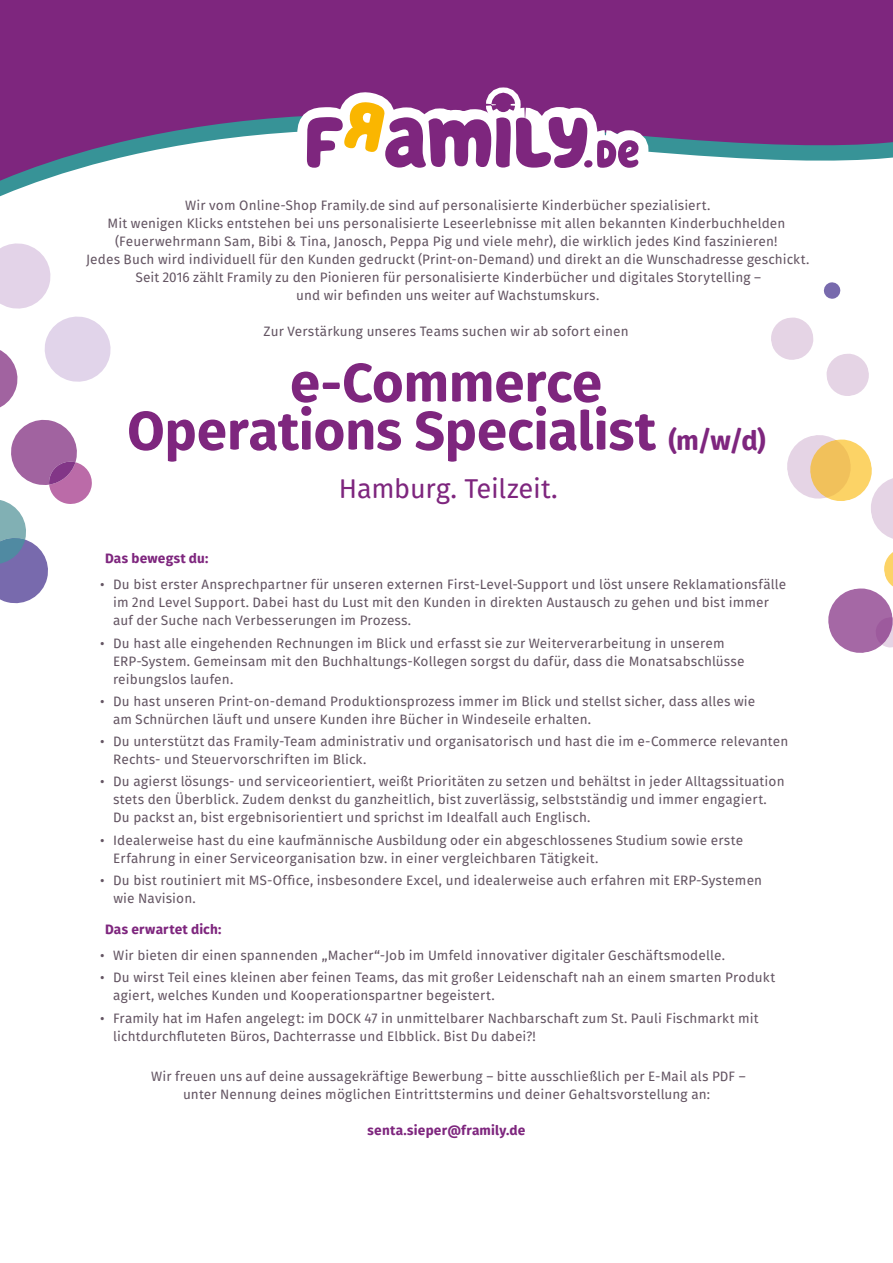
<style>
.page{position:relative;width:893px;height:1263px;background:#fff}
.page>*{position:absolute;margin:0;border:0;box-sizing:border-box;transform-origin:0 0}
.t1{font:800 54px/48px "Gardenia";letter-spacing:-.005em;color:#7e267e;text-align:center}
.t2{font:27px "Gardenia";letter-spacing:-.01em;color:#7e267e}
.t3{font:13.5px/18px "Gardenia";letter-spacing:.01em;color:#645563}
.t4{font:800 13.5px "Gardenia";letter-spacing:.015em;color:#7e267e}
.s1{font-size:27px}
</style>
<div class="page">
<svg style="left:0;top:0;width:893px;height:196px;fill:#7e267e"></svg>
<svg style="left:282px;top:0;width:390px;height:196px"></svg>
<svg style="left:787px;top:435px;width:106px;height:218px"></svg>
<svg style="left:826px;top:353px;width:43px;height:43px"></svg>
<svg style="left:771px;top:317px;width:43px;height:43px"></svg>
<svg style="left:823px;top:282px;width:18px;height:17px"></svg>
<svg style="left:0;top:243px;width:111px;height:361px"></svg>
<p class="t3" style="left:86px;top:196px;width:725px;text-align:center">Wir vom Online-Shop Framily.de sind auf personalisierte Kinderbücher spezialisiert.<br>Mit wenigen Klicks entstehen bei uns personalisierte Leseerlebnisse mit allen bekannten Kinderbuchhelden (Feuerwehrmann Sam, Bibi &amp; Tina, Janosch, Peppa Pig und viele mehr), die wirklich jedes Kind faszinieren!<br>Jedes Buch wird individuell für den Kunden gedruckt (Print-on-Demand) und direkt an die Wunschadresse geschickt.<br>Seit 2016 zählt Framily zu den Pionieren für personalisierte Kinderbücher und digitales Storytelling –<br>und wir befinden uns weiter auf Wachstumskurs.</p>
<p class="t3" style="left:264px;top:322px;width:367px">Zur Verstärkung unseres Teams suchen wir ab sofort einen</p>
<p class="t1" style="left:127px;top:359px;width:640px">e-Commerce<br>Operations Specialist <span class="s1">(m/w/d)</span></p>
<p class="t2" style="left:339px;top:472px;width:220px">Hamburg. Teilzeit.</p>
<p class="t4" style="left:105px;top:549px;width:105px">Das bewegst du:</p>
<p class="t3" style="left:113px;top:576px;width:675px;text-indent:-13px">• Du bist erster Ansprechpartner für unseren externen First-Level-Support und löst unsere Reklamationsfälle im 2nd Level Support. Dabei hast du Lust mit den Kunden in direkten Austausch zu gehen und bist immer auf der Suche nach Verbesserungen im Prozess.</p>
<p class="t3" style="left:113px;top:634px;width:633px;text-indent:-13px">• Du hast alle eingehenden Rechnungen im Blick und erfasst sie zur Weiterverarbeitung in unserem<br>ERP-System. Gemeinsam mit den Buchhaltungs-Kollegen sorgst du dafür, dass die Monatsabschlüsse reibungslos laufen.</p>
<p class="t3" style="left:113px;top:692px;width:644px;text-indent:-13px">• Du hast unseren Print-on-demand Produktionsprozess immer im Blick und stellst sicher, dass alles wie am Schnürchen läuft und unsere Kunden ihre Bücher in Windeseile erhalten.</p>
<p class="t3" style="left:113px;top:733px;width:677px;text-indent:-13px">• Du unterstützt das Framily-Team administrativ und organisatorisch und hast die im e-Commerce relevanten<br>Rechts- und Steuervorschriften im Blick.</p>
<p class="t3" style="left:113px;top:773px;width:673px;text-indent:-13px">• Du agierst lösungs- und serviceorientiert, weißt Prioritäten zu setzen und behältst in jeder Alltagssituation stets den Überblick. Zudem denkst du ganzheitlich, bist zuverlässig, selbstständig und immer engagiert.<br>Du packst an, bist ergebnisorientiert und sprichst im Idealfall auch Englisch.</p>
<p class="t3" style="left:113px;top:831px;width:632px;text-indent:-13px">• Idealerweise hast du eine kaufmännische Ausbildung oder ein abgeschlossenes Studium sowie erste<br>Erfahrung in einer Serviceorganisation bzw. in einer vergleichbaren Tätigkeit.</p>
<p class="t3" style="left:113px;top:871px;width:650px;text-indent:-13px">• Du bist routiniert mit MS-Office, insbesondere Excel, und idealerweise auch erfahren mit ERP-Systemen wie Navision.</p>
<p class="t4" style="left:105px;top:920px;width:118px">Das erwartet dich:</p>
<p class="t3" style="left:100px;top:947px;width:626px">• Wir bieten dir einen spannenden „Macher“-Job im Umfeld innovativer digitaler Geschäftsmodelle.</p>
<p class="t3" style="left:113px;top:969px;width:664px;text-indent:-13px">• Du wirst Teil eines kleinen aber feinen Teams, das mit großer Leidenschaft nah an einem smarten Produkt agiert, welches Kunden und Kooperationspartner begeistert.</p>
<p class="t3" style="left:113px;top:1009px;width:647px;text-indent:-13px">• Framily hat im Hafen angelegt: im DOCK 47 in unmittelbarer Nachbarschaft zum St. Pauli Fischmarkt mit lichtdurchfluteten Büros, Dachterrasse und Elbblick. Bist Du dabei?!</p>
<p class="t3" style="left:151px;top:1068px;width:596px;text-align:center">Wir freuen uns auf deine aussagekräftige Bewerbung – bitte ausschließlich per E-Mail als PDF – unter Nennung deines möglichen Eintrittstermins und deiner Gehaltsvorstellung an:</p>
<p class="t4" style="left:368px;top:1121px;width:159px">senta.sieper@framily.de</p>
</div>
